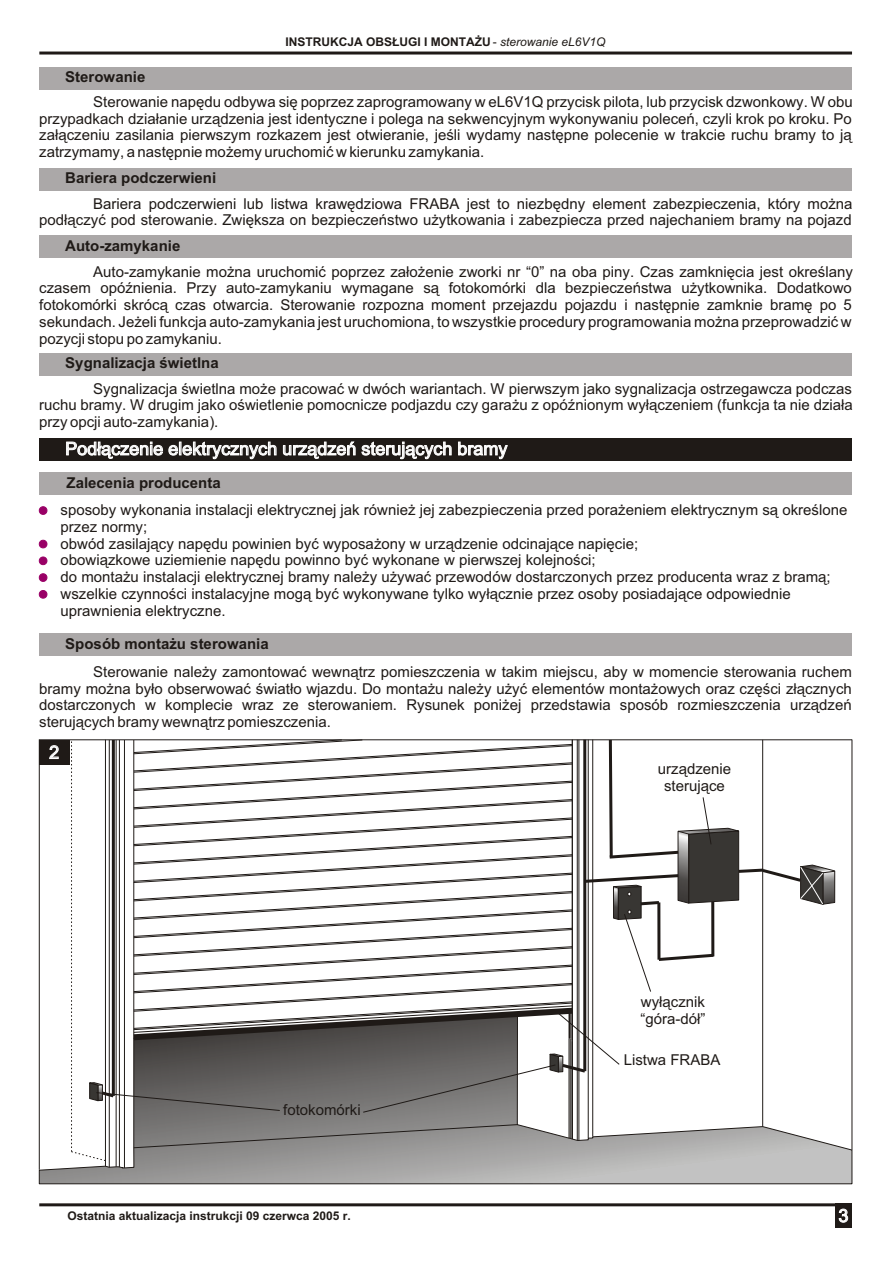
<style>
.page{position:relative;width:894px;height:1263px;background:#fff}
.page>*{position:absolute;margin:0;border:0;box-sizing:border-box;transform-origin:0 0}
.t1{font:18px "Arial CE";color:#fff}
.t2{font:15px/16.8px "Arial CE";color:#1f1a17;text-align:justify}
.t3{font:700 15px "Arial CE";color:#1f1a17}
.t4{font:700 12px "Arial CE";color:#1f1a17}
.s1{font-weight:400}
.s2{font-weight:400;font-style:italic}
</style>
<div class="page">
<hr style="left:39px;top:52px;width:813px;height:3px;background:#1f1a17">
<hr style="left:39px;top:1203px;width:813px;height:3px;background:#1f1a17">
<div style="left:835px;top:1203px;width:17px;height:25px;background:#1f1a17"></div>
<div style="left:39px;top:67px;width:813px;height:23px;background:#aba8a8"></div>
<div style="left:39px;top:168px;width:813px;height:23px;background:#aba8a8"></div>
<div style="left:39px;top:235px;width:813px;height:23px;background:#aba8a8"></div>
<div style="left:39px;top:353px;width:813px;height:23px;background:#aba8a8"></div>
<div style="left:39px;top:439px;width:813px;height:22px;background:#1f1a17"></div>
<div style="left:39px;top:472px;width:813px;height:23px;background:#aba8a8"></div>
<svg style="left:39px;top:506px;width:8px;height:9px"></svg>
<svg style="left:39px;top:540px;width:8px;height:8px"></svg>
<svg style="left:39px;top:557px;width:8px;height:8px"></svg>
<svg style="left:39px;top:573px;width:8px;height:9px"></svg>
<svg style="left:39px;top:590px;width:8px;height:8px"></svg>
<div style="left:39px;top:634px;width:813px;height:22px;background:#aba8a8"></div>
<hr style="left:852px;top:739px;width:1px;height:411px;background:#1f1a17">
<svg style="left:39px;top:739px;width:813px;height:445px"></svg>
<p class="t3" style="left:65px;top:71px;width:82px">Sterowanie</p>
<p class="t4" style="left:286px;top:37px;width:322px">INSTRUKCJA OBS£UGI I MONTA¯U <span class="s1">-</span> <span class="s2">sterowanie eL6V1Q</span></p>
<p class="t2" style="left:39px;top:95px;width:815px;text-indent:54px">Sterowanie napêdu odbywa siê poprzez zaprogramowany w eL6V1Q przycisk pilota, lub przycisk dzwonkowy. W obu przypadkach dzia³anie urz¹dzenia jest identyczne i polega na sekwencyjnym wykonywaniu poleceñ, czyli krok po kroku. Po za³¹czeniu zasilania pierwszym rozkazem jest otwieranie, jeœli wydamy nastêpne polecenie w trakcie ruchu bramy to j¹ zatrzymamy, a nastêpnie mo¿emy uruchomiæ w kierunku zamykania.</p>
<p class="t3" style="left:65px;top:172px;width:152px">Bariera podczerwieni</p>
<p class="t2" style="left:39px;top:196px;width:815px;text-align:right">Bariera podczerwieni lub listwa krawêdziowa FRABA jest to niezbêdny element zabezpieczenia, który mo¿na pod³¹czyæ pod sterowanie. Zwiêksza on bezpieczeñstwo u¿ytkowania i zabezpiecza przed najechaniem bramy na pojazd</p>
<p class="t3" style="left:65px;top:240px;width:117px">Auto-zamykanie</p>
<p class="t2" style="left:39px;top:264px;width:815px;text-indent:54px">Auto-zamykanie mo¿na uruchomiæ poprzez za³o¿enie zworki nr “0” na oba piny. Czas zamkniêcia jest okreœlany czasem opóŸnienia. Przy auto-zamykaniu wymagane s¹ fotokomórki dla bezpieczeñstwa u¿ytkownika. Dodatkowo fotokomórki skróc¹ czas otwarcia. Sterowanie rozpozna moment przejazdu pojazdu i nastêpnie zamknie bramê po 5 sekundach. Je¿eli funkcja auto-zamykania jest uruchomiona, to wszystkie procedury programowania mo¿na przeprowadziæ w pozycji stopu po zamykaniu.</p>
<p class="t3" style="left:65px;top:358px;width:155px">Sygnalizacja œwietlna</p>
<p class="t2" style="left:39px;top:381px;width:815px;text-indent:54px">Sygnalizacja œwietlna mo¿e pracowaæ w dwóch wariantach. W pierwszym jako sygnalizacja ostrzegawcza podczas ruchu bramy. W drugim jako oœwietlenie pomocnicze podjazdu czy gara¿u z opóŸnionym wy³¹czeniem (funkcja ta nie dzia³a przy opcji auto-zamykania).</p>
<p class="t1" style="left:65px;top:442px;width:444px">Pod³¹czenie elektrycznych urz¹dzeñ steruj¹cych bramy</p>
<p class="t3" style="left:67px;top:477px;width:156px">Zalecenia producenta</p>
<p class="t2" style="left:61px;top:503px;width:788px;text-align:left">sposoby wykonania instalacji elektrycznej jak równie¿ jej zabezpieczenia przed pora¿eniem elektrycznym s¹ okreœlone przez normy;<br>obwód zasilaj¹cy napêdu powinien byæ wyposa¿ony w urz¹dzenie odcinaj¹ce napiêcie;<br>obowi¹zkowe uziemienie napêdu powinno byæ wykonane w pierwszej kolejnoœci;<br>do monta¿u instalacji elektrycznej bramy nale¿y u¿ywaæ przewodów dostarczonych przez producenta wraz z bram¹; wszelkie czynnoœci instalacyjne mog¹ byæ wykonywane tylko wy³¹cznie przez osoby posiadaj¹ce odpowiednie uprawnienia elektryczne.</p>
<p class="t3" style="left:65px;top:638px;width:205px">Sposób monta¿u sterowania</p>
<p class="t2" style="left:39px;top:665px;width:814px;text-indent:54px">Sterowanie nale¿y zamontowaæ wewn¹trz pomieszczenia w takim miejscu, aby w momencie sterowania ruchem bramy mo¿na by³o obserwowaæ œwiat³o wjazdu. Do monta¿u nale¿y u¿yæ elementów monta¿owych oraz czêœci z³¹cznych dostarczonych w komplecie wraz ze sterowaniem. Rysunek poni¿ej przedstawia sposób rozmieszczenia urz¹dzeñ steruj¹cych bramy wewn¹trz pomieszczenia.</p>
<p class="t1" style="left:49px;top:745px;width:12px">2</p>
<p class="t2" style="left:658px;top:762px;width:75px;text-align:center">urz¹dzenie steruj¹ce</p>
<p class="t2" style="left:641px;top:995px;width:67px">wy³¹cznik “góra-dó³”</p>
<p class="t2" style="left:283px;top:1103px;width:79px">fotokomórki</p>
<p class="t2" style="left:624px;top:1053px;width:98px">Listwa FRABA</p>
<p class="t4" style="left:67px;top:1211px;width:285px">Ostatnia aktualizacja instrukcji 09 czerwca 2005 r.</p>
<p class="t1" style="left:838px;top:1209px;width:12px">3</p>
</div>
